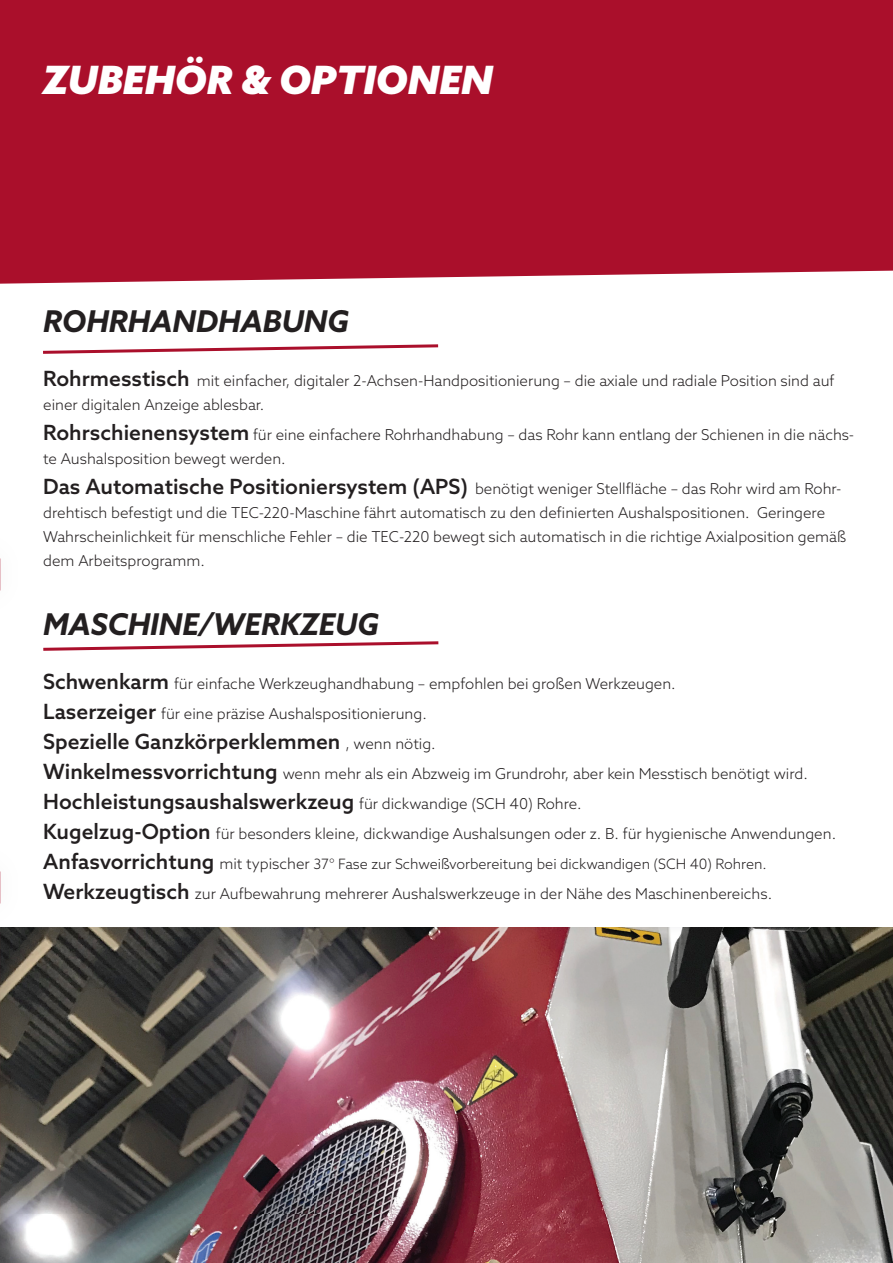
<style>
.page{position:relative;width:893px;height:1263px;background:#fff}
.page>*{position:absolute;margin:0;border:0;box-sizing:border-box;transform-origin:0 0}
.t1{font:italic 900 39px "Azo Sans";color:#fff}
.t2{font:italic 700 30px "Azo Sans";color:#231f20}
.t3{font:500 21px "Azo Sans";color:#231f20}
.t4{font:300 15px/24px "Azo Sans";color:#231f20}
.t5{font:300 14.25px "Azo Sans";color:#231f20}
.s1{font-weight:500;font-size:21px}
.s2{font-weight:300;font-size:15px}
.s3{font-size:15px}
</style>
<div class="page">
<div style="left:0;top:0;width:893px;height:284px;background:#aa0f2b"></div>
<img style="left:0;top:871px;width:1px;height:33px">
<img style="left:0;top:558px;width:1px;height:33px">
<svg style="left:43px;top:344px;width:396px;height:10px"></svg>
<svg style="left:43px;top:641px;width:396px;height:10px"></svg>
<img style="left:0;top:927px;width:893px;height:336px">
<img style="left:0;top:927px;width:24px;height:4px">
<h1 class="t1" style="left:43px;top:54px;width:452px">ZUBEHÖR &amp; OPTIONEN</h1>
<h2 class="t2" style="left:43px;top:301px;width:307px">ROHRHANDHABUNG</h2>
<p class="t4" style="left:43px;top:368px;width:793px"><span class="s1">Rohrmesstisch</span> mit einfacher, digitaler 2-Achsen-Handpositionierung – die axiale und radiale Position sind auf einer digitalen Anzeige ablesbar.</p>
<p class="t4" style="left:43px;top:422px;width:812px"><span class="s1">Rohrschienensystem</span> für eine einfachere Rohrhandhabung – das Rohr kann entlang der Schienen in die nächs&shy;te Aushalsposition bewegt werden.</p>
<p class="t4" style="left:43px;top:476px;width:805px"><span class="s1">Das Automatische Positioniersystem (APS)</span> benötigt weniger Stellfläche – das Rohr wird am Rohr&shy;drehtisch befestigt und die TEC-220-Maschine fährt automatisch zu den definierten Aushalspositionen. Geringere Wahrscheinlichkeit für menschliche Fehler – die TEC-220 bewegt sich automatisch in die richtige Axialposition gemäß dem Arbeitsprogramm.</p>
<h2 class="t2" style="left:43px;top:604px;width:337px">MASCHINE/WERKZEUG</h2>
<p class="t4" style="left:43px;top:668px;width:634px;line-height:30px"><span class="s1">Schwenkarm</span> für einfache Werkzeughandhabung – empfohlen bei großen Werkzeugen.<br><span class="s1">Laserzeiger</span> für eine präzise Aushalspositionierung.</p>
<h3 class="t3" style="left:43px;top:727px;width:394px">Spezielle Ganzkörperklemmen <span class="s2">, wenn nötig.</span></h3>
<p class="t4" style="left:43px;top:761px;width:766px"><span class="s1">Winkelmessvorrichtung</span> wenn mehr als ein Abzweig im Grundrohr, aber kein Messtisch benötigt wird.</p>
<h3 class="t3" style="left:43px;top:787px;width:540px">Hochleistungsaushalswerkzeug <span class="s2">für dickwandige (SCH 40) Rohre.</span></h3>
<p class="t4" style="left:43px;top:821px;width:794px"><span class="s1">Kugelzug-Option</span> für besonders kleine, dickwandige Aushalsungen oder z. B. für hygienische Anwendungen.</p>
<p class="t5" style="left:43px;top:854px;width:725px"><span class="s1">Anfasvorrichtung</span> <span class="s3">mit typischer</span> 37° Fase zur Schweißvorbereitung bei dickwandigen (SCH 40) Rohren.</p>
<p class="t4" style="left:43px;top:881px;width:730px"><span class="s1">Werkzeugtisch</span> zur Aufbewahrung mehrerer Aushalswerkzeuge in der Nähe des Maschinenbereichs.</p>
</div>
